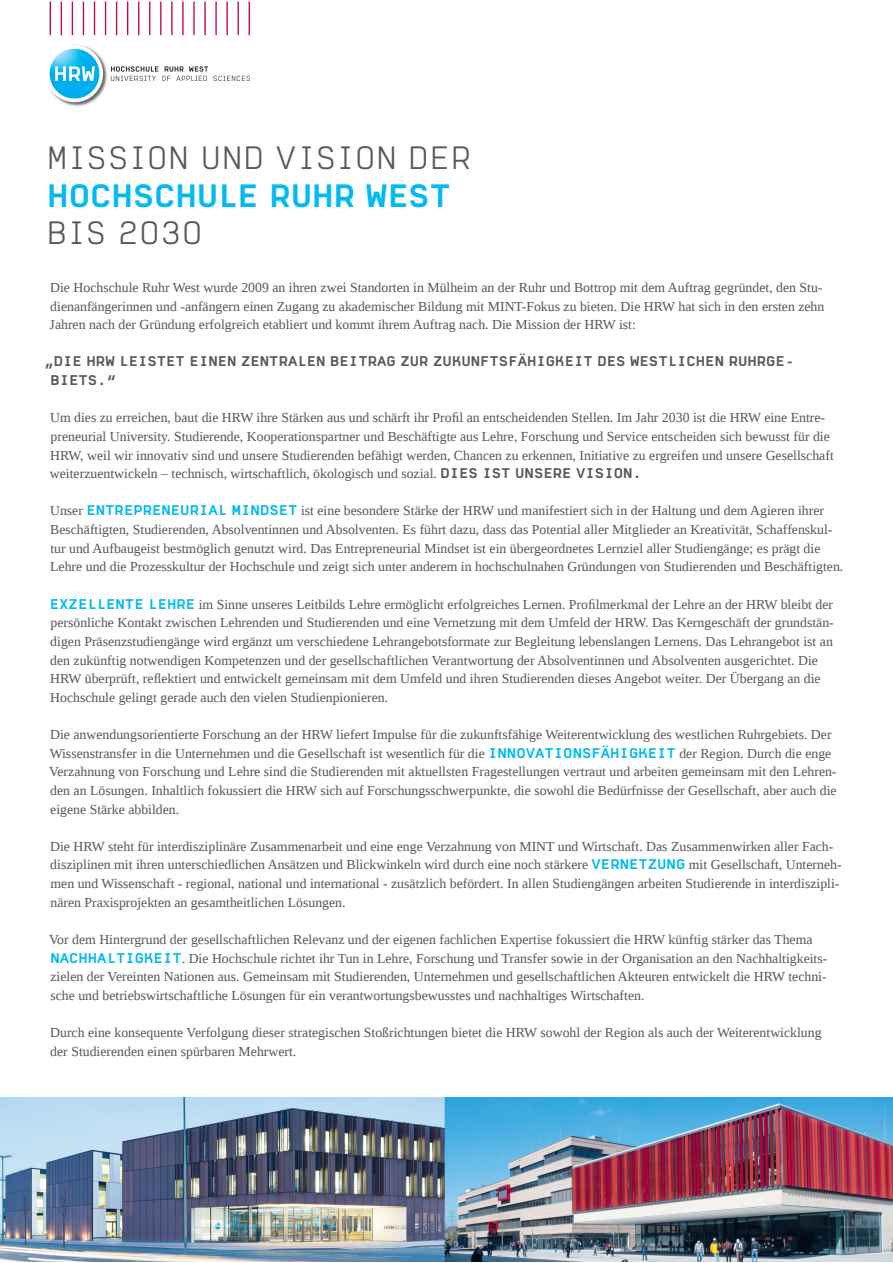
<style>
.page{position:relative;width:893px;height:1263px;background:#fff}
.page>*{position:absolute;margin:0;border:0;box-sizing:border-box;transform-origin:0 0}
.t1{font:31.65px/37.2px "Normetica A";letter-spacing:-.025em;color:#57585a}
.t2{font:13.8px/18.6px "Liberation Serif";color:#57585a}
.t3{font:13.8px/18.6px "Normetica C";color:#57585a}
.s1{font-family:"Normetica C";color:#00baf1}
.s2{font-family:"Normetica C"}
</style>
<div class="page">
<img style="left:48px;top:45px;width:59px;height:62px">
<div style="left:46px;top:45px;width:57px;height:57px;background:#fff;border-radius:50%"></div>
<img style="left:50px;top:49px;width:49px;height:49px">
<svg style="left:55px;top:66px;width:40px;height:15px"></svg>
<svg style="left:111px;top:66px;width:139px;height:15px"></svg>
<img style="left:1px;top:1097px;width:891px;height:165px">
<hr style="left:50px;top:2px;width:1px;height:33px;background:#c40941">
<hr style="left:61px;top:2px;width:1px;height:33px;background:#c40941">
<hr style="left:72px;top:2px;width:1px;height:33px;background:#c40941">
<hr style="left:83px;top:2px;width:1px;height:33px;background:#c40941">
<hr style="left:94px;top:2px;width:1px;height:33px;background:#c40941">
<hr style="left:105px;top:2px;width:1px;height:33px;background:#c40941">
<hr style="left:116px;top:2px;width:1px;height:33px;background:#c40941">
<hr style="left:127px;top:2px;width:1px;height:33px;background:#c40941">
<hr style="left:138px;top:2px;width:1px;height:33px;background:#c40941">
<hr style="left:149px;top:2px;width:1px;height:33px;background:#c40941">
<hr style="left:160px;top:2px;width:1px;height:33px;background:#c40941">
<hr style="left:171px;top:2px;width:2px;height:33px;background:#c40941">
<hr style="left:182px;top:2px;width:2px;height:33px;background:#c40941">
<hr style="left:193px;top:2px;width:2px;height:33px;background:#c40941">
<hr style="left:204px;top:2px;width:2px;height:33px;background:#c40941">
<hr style="left:215px;top:2px;width:2px;height:33px;background:#c40941">
<hr style="left:226px;top:2px;width:2px;height:33px;background:#c40941">
<hr style="left:237px;top:2px;width:2px;height:33px;background:#c40941">
<hr style="left:249px;top:2px;width:1px;height:33px;background:#c40941">
<p class="t1" style="left:46px;top:139px;width:427px">MISSION UND VISION DER<br><span class="s1">HOCHSCHULE RUHR WEST<br></span>BIS 2030</p>
<p class="t2" style="left:50px;top:278px;width:776px">Die Hochschule Ruhr West wurde 2009 an ihren zwei Standorten in Mülheim an der Ruhr und Bottrop mit dem Auftrag gegründet, den Stu&shy;dienanfängerinnen und -anfängern einen Zugang zu akademischer Bildung mit MINT-Fokus zu bieten. Die HRW hat sich in den ersten zehn<br>Jahren nach der Gründung erfolgreich etabliert und kommt ihrem Auftrag nach. Die Mission der HRW ist:</p>
<p class="t3" style="left:50px;top:352px;width:745px;text-indent:-6px">„DIE HRW LEISTET EINEN ZENTRALEN BEITRAG ZUR ZUKUNFTSFÄHIGKEIT DES WESTLICHEN RUHRGE-<br>BIETS.“</p>
<p class="t2" style="left:50px;top:408px;width:785px">Um dies zu erreichen, baut die HRW ihre Stärken aus und schärft ihr Profil an entscheidenden Stellen. Im Jahr 2030 ist die HRW eine Entre&shy;preneurial University. Studierende, Kooperationspartner und Beschäftigte aus Lehre, Forschung und Service entscheiden sich bewusst für die HRW, weil wir innovativ sind und unsere Studierenden befähigt werden, Chancen zu erkennen, Initiative zu ergreifen und unsere Gesellschaft weiterzuentwickeln – technisch, wirtschaftlich, ökologisch und sozial. <span class="s2">DIES IST UNSERE VISION.</span></p>
<p class="t2" style="left:50px;top:501px;width:795px">Unser <span class="s1">ENTREPRENEURIAL MINDSET</span> ist eine besondere Stärke der HRW und manifestiert sich in der Haltung und dem Agieren ihrer Beschäftigten, Studierenden, Absolventinnen und Absolventen. Es führt dazu, dass das Potential aller Mitglieder an Kreativität, Schaffenskul&shy;tur und Aufbaugeist bestmöglich genutzt wird. Das Entrepreneurial Mindset ist ein übergeordnetes Lernziel aller Studiengänge; es prägt die Lehre und die Prozesskultur der Hochschule und zeigt sich unter anderem in hochschulnahen Gründungen von Studierenden und Beschäftigten.</p>
<p class="t2" style="left:50px;top:595px;width:785px"><span class="s1">EXZELLENTE LEHRE</span> im Sinne unseres Leitbilds Lehre ermöglicht erfolgreiches Lernen. Profilmerkmal der Lehre an der HRW bleibt der persönliche Kontakt zwischen Lehrenden und Studierenden und eine Vernetzung mit dem Umfeld der HRW. Das Kerngeschäft der grundstän&shy;digen Präsenzstudiengänge wird ergänzt um verschiedene Lehrangebotsformate zur Begleitung lebenslangen Lernens. Das Lehrangebot ist an den zukünftig notwendigen Kompetenzen und der gesellschaftlichen Verantwortung der Absolventinnen und Absolventen ausgerichtet. Die HRW überprüft, reflektiert und entwickelt gemeinsam mit dem Umfeld und ihren Studierenden dieses Angebot weiter. Der Übergang an die Hochschule gelingt gerade auch den vielen Studienpionieren.</p>
<p class="t2" style="left:49px;top:725px;width:789px">Die anwendungsorientierte Forschung an der HRW liefert Impulse für die zukunftsfähige Weiterentwicklung des westlichen Ruhrgebiets. Der Wissenstransfer in die Unternehmen und die Gesellschaft ist wesentlich für die <span class="s1">INNOVATIONSFÄHIGKEIT</span> der Region. Durch die enge Verzahnung von Forschung und Lehre sind die Studierenden mit aktuellsten Fragestellungen vertraut und arbeiten gemeinsam mit den Lehren&shy;den an Lösungen. Inhaltlich fokussiert die HRW sich auf Forschungsschwerpunkte, die sowohl die Bedürfnisse der Gesellschaft, aber auch die eigene Stärke abbilden.</p>
<p class="t2" style="left:50px;top:837px;width:793px">Die HRW steht für interdisziplinäre Zusammenarbeit und eine enge Verzahnung von MINT und Wirtschaft. Das Zusammenwirken aller Fach&shy;disziplinen mit ihren unterschiedlichen Ansätzen und Blickwinkeln wird durch eine noch stärkere <span class="s1">VERNETZUNG</span> mit Gesellschaft, Unterneh&shy;men und Wissenschaft - regional, national und international - zusätzlich befördert. In allen Studiengängen arbeiten Studierende in interdiszipli&shy;nären Praxisprojekten an gesamtheitlichen Lösungen.</p>
<p class="t2" style="left:49px;top:930px;width:780px">Vor dem Hintergrund der gesellschaftlichen Relevanz und der eigenen fachlichen Expertise fokussiert die HRW künftig stärker das Thema <span class="s1">NACHHALTIGKEIT</span>. Die Hochschule richtet ihr Tun in Lehre, Forschung und Transfer sowie in der Organisation an den Nachhaltigkeits&shy;zielen der Vereinten Nationen aus. Gemeinsam mit Studierenden, Unternehmen und gesellschaftlichen Akteuren entwickelt die HRW techni&shy;sche und betriebswirtschaftliche Lösungen für ein verantwortungsbewusstes und nachhaltiges Wirtschaften.</p>
<p class="t2" style="left:50px;top:1023px;width:773px">Durch eine konsequente Verfolgung dieser strategischen Stoßrichtungen bietet die HRW sowohl der Region als auch der Weiterentwicklung der Studierenden einen spürbaren Mehrwert.</p>
</div>
